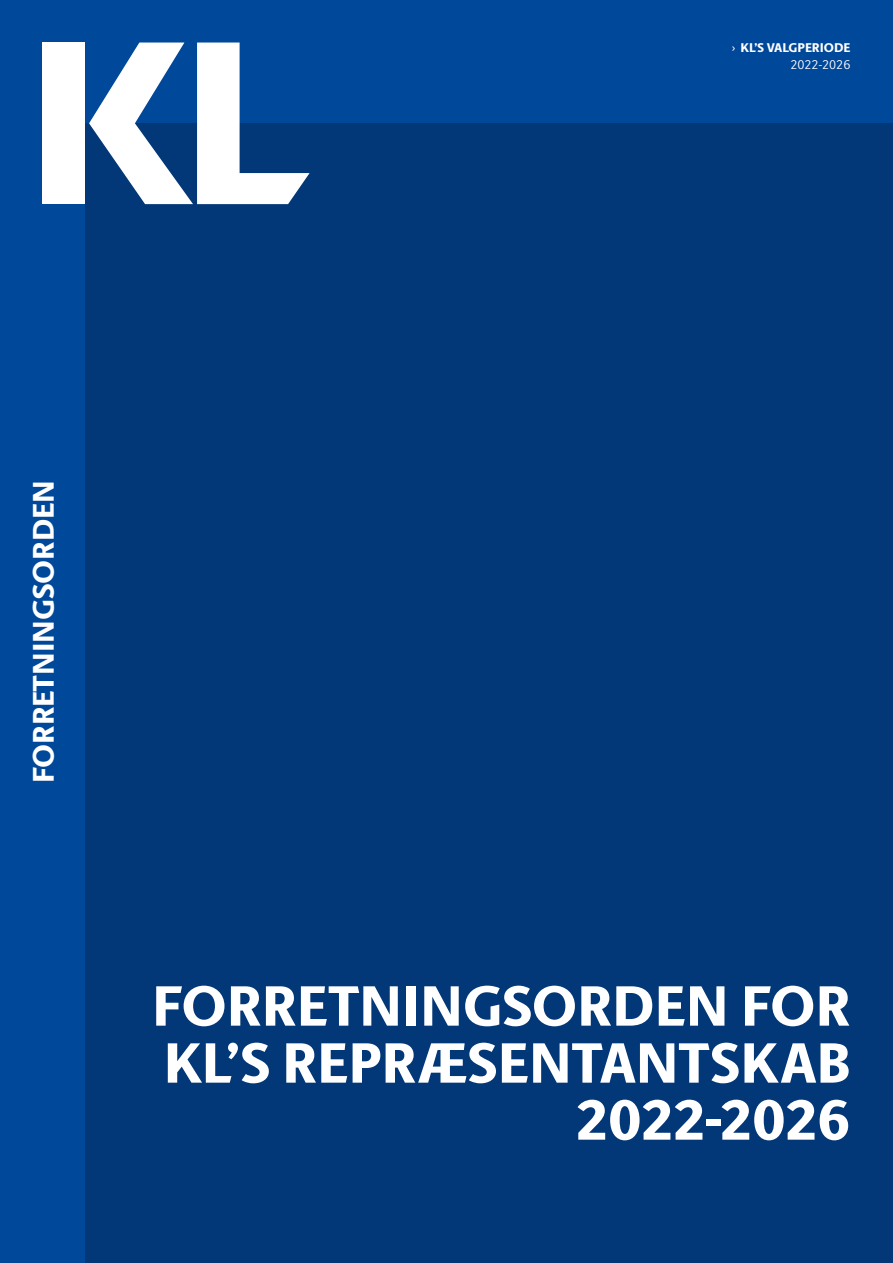
<style>
.page{position:relative;width:893px;height:1263px;background:#00489a}
.page>*{position:absolute;margin:0;border:0;box-sizing:border-box;transform-origin:0 0}
.Forside_OVERSKRIFT1{font:800 57px/57px "ID Sans";letter-spacing:-.005em;color:#fff;text-align:right}
.Forside_RYG_-_SANS{font:800 30px "ID Sans";color:#fff}
.Forside_TOP1_-_SANS{font:800 12.75px "ID Sans";color:#fff}
.Forside_TOP2_-_SANS{font:300 12.75px "ID Sans";color:#fff}
.s1{font-weight:300}
</style>
<div class="page">
<div style="left:85px;top:123px;width:808px;height:1140px;background:#033878"></div>
<div style="left:43px;top:43px;width:42px;height:161px;background:#fff"></div>
<svg style="left:89px;top:43px;width:221px;height:161px"></svg>
<p class="Forside_TOP1_-_SANS" style="left:732px;top:40px;width:120px"><span class="s1">›</span> KL’S VALGPERIODE</p>
<p class="Forside_TOP2_-_SANS" style="left:790px;top:57px;width:62px">2022-2026</p>
<p class="Forside_RYG_-_SANS" style="left:25px;top:783px;width:304px;rotate:-90deg">FORRETNINGSORDEN</p>
<h1 class="Forside_OVERSKRIFT1" style="left:152px;top:978px;width:700px">FORRETNINGSORDEN FOR<br>KL’S REPRÆSENTANTSKAB<br>2022-2026</h1>
</div>
